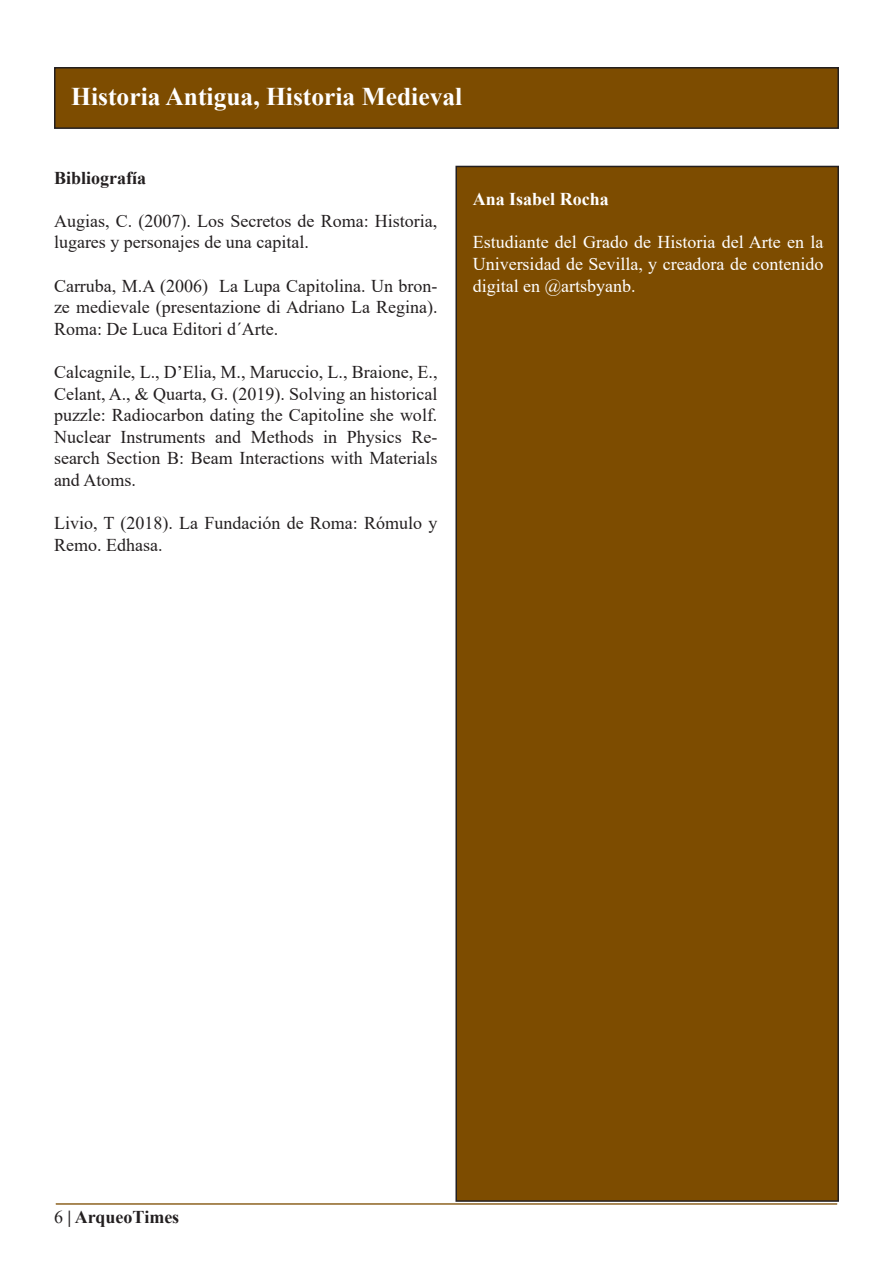
<style>
.page{position:relative;width:893px;height:1263px;background:#fff}
.page>*{position:absolute;margin:0;border:0;box-sizing:border-box;transform-origin:0 0}
.t1{font:700 25.5px "Times New Roman";color:#fff}
.t2{font:18px/21.6px "Times New Roman";color:#231f20}
.t3{font:18px/21.6px "Times New Roman";color:#fff;text-align:justify}
.t4{font:700 18px "Times New Roman";color:#231f20}
.t5{font:700 18px "Times New Roman";color:#fff}
.s1{font-weight:400}
</style>
<div class="page">
<svg style="left:55px;top:1203px;width:783px;height:2px;background:#a88857"></svg>
<div style="left:456px;top:166px;width:382px;height:1035px;background:#7d4c00"></div>
<div style="left:455px;top:166px;width:384px;height:1036px;border:2px solid #231f20"></div>
<div style="left:55px;top:68px;width:783px;height:60px;background:#7d4c00"></div>
<div style="left:54px;top:67px;width:785px;height:62px;border:2px solid #231f20"></div>
<p class="t1" style="left:71px;top:78px;width:392px">Historia Antigua, Historia Medieval</p>
<p class="t4" style="left:54px;top:165px;width:94px">Bibliografía</p>
<p class="t2" style="left:54px;top:209px;width:385px">Augias, C. (2007). Los Secretos de Roma: Historia, lugares y personajes de una capital.</p>
<p class="t2" style="left:54px;top:274px;width:385px;text-align:justify">Carruba, M.A (2006) La Lupa Capitolina. Un bron&shy;ze medievale (presentazione di Adriano La Regina).<br>Roma: De Luca Editori d´Arte.</p>
<p class="t2" style="left:54px;top:361px;width:385px;text-align:justify">Calcagnile, L., D’Elia, M., Maruccio, L., Braione, E., Celant, A., &amp; Quarta, G. (2019). Solving an historical puzzle: Radiocarbon dating the Capitoline she wolf.<br>Nuclear Instruments and Methods in Physics Re&shy;search Section B: Beam Interactions with Materials and Atoms.</p>
<p class="t2" style="left:54px;top:512px;width:385px">Livio, T (2018). La Fundación de Roma: Rómulo y<br>Remo. Edhasa.</p>
<p class="t5" style="left:473px;top:186px;width:138px">Ana Isabel Rocha</p>
<p class="t3" style="left:473px;top:231px;width:352px">Estudiante del Grado de Historia del Arte en la Universidad de Sevilla, y creadora de contenido digital en @artsbyanb.</p>
<p class="t4" style="left:54px;top:1204px;width:127px"><span class="s1">6</span> | ArqueoTimes</p>
</div>
